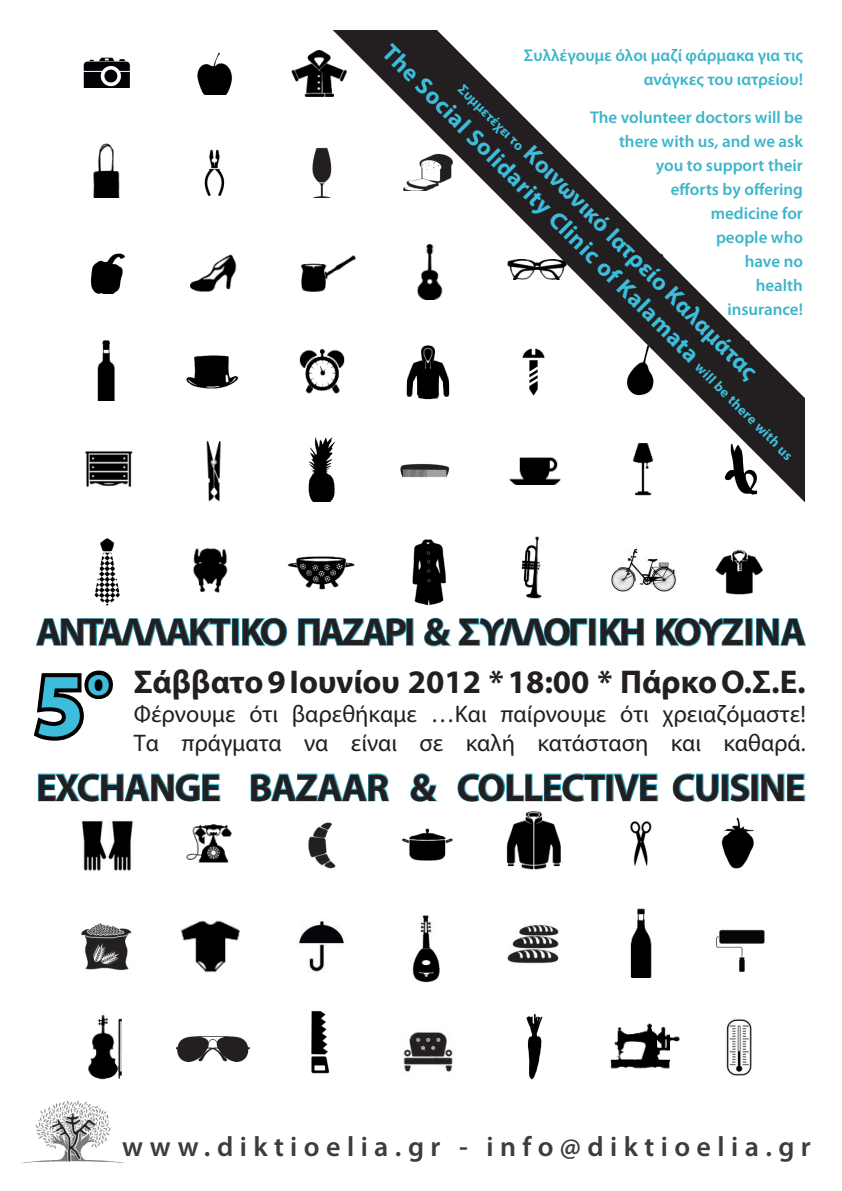
<style>
.page{position:relative;width:842px;height:1191px;background:#fff}
.page>*{position:absolute;margin:0;border:0;box-sizing:border-box;transform-origin:0 0}
.t1{font:700 90px "Myriad Pro";color:#3dbddb}
.t2{font:700 40px "Myriad Pro";color:#3dbddb}
.t3{font:700 39px "Myriad Pro";letter-spacing:-.075em;color:#231f20}
.t4{font:700 39px "Myriad Pro";letter-spacing:-.03em;color:#231f20}
.t5{font:700 33px "Myriad Pro";color:#231f20}
.t6{font:600 28px "Myriad Pro";letter-spacing:.23em;color:#3c3c3d}
.t7{font:24px "Myriad Pro";color:#231f20}
.t8{font:700 24px "Myriad Pro";color:#3dbddb}
.t9{font:600 17px "Myriad Pro";color:#3db5c9}
.s1{font-size:14px}
</style>
<div class="page">
<img style="left:402px;top:828px;width:51px;height:32px">
<img style="left:506px;top:811px;width:55px;height:59px">
<img style="left:185px;top:821px;width:47px;height:42px">
<img style="left:311px;top:1010px;width:19px;height:64px">
<img style="left:630px;top:821px;width:22px;height:45px">
<img style="left:298px;top:920px;width:46px;height:52px">
<img style="left:83px;top:57px;width:47px;height:30px">
<img style="left:197px;top:52px;width:36px;height:42px">
<img style="left:291px;top:66px;width:12px;height:16px">
<img style="left:521px;top:536px;width:21px;height:63px">
<img style="left:88px;top:1014px;width:34px;height:66px">
<img style="left:412px;top:539px;width:34px;height:65px">
<img style="left:81px;top:820px;width:52px;height:51px">
<img style="left:299px;top:352px;width:4px;height:16px">
<img style="left:403px;top:1032px;width:50px;height:40px">
<img style="left:93px;top:143px;width:27px;height:54px">
<img style="left:611px;top:548px;width:65px;height:44px">
<img style="left:630px;top:908px;width:22px;height:69px">
<img style="left:97px;top:340px;width:18px;height:60px">
<img style="left:507px;top:924px;width:52px;height:40px">
<img style="left:526px;top:1014px;width:17px;height:66px">
<img style="left:193px;top:548px;width:35px;height:45px">
<img style="left:94px;top:538px;width:26px;height:67px">
<img style="left:180px;top:920px;width:60px;height:53px">
<img style="left:186px;top:355px;width:53px;height:34px">
<img style="left:206px;top:441px;width:15px;height:60px">
<img style="left:412px;top:915px;width:28px;height:68px">
<img style="left:190px;top:254px;width:47px;height:38px">
<img style="left:301px;top:264px;width:2px;height:26px">
<img style="left:90px;top:253px;width:35px;height:40px">
<img style="left:610px;top:1023px;width:70px;height:46px">
<img style="left:177px;top:1036px;width:73px;height:25px">
<img style="left:81px;top:923px;width:51px;height:48px">
<img style="left:287px;top:556px;width:68px;height:34px">
<img style="left:85px;top:451px;width:48px;height:37px">
<img style="left:204px;top:149px;width:21px;height:47px">
<img style="left:308px;top:822px;width:28px;height:47px">
<img style="left:726px;top:1019px;width:26px;height:57px">
<img style="left:715px;top:549px;width:48px;height:46px">
<img style="left:716px;top:929px;width:49px;height:43px">
<img style="left:721px;top:817px;width:33px;height:52px">
<img style="left:22px;top:1100px;width:102px;height:64px">
<svg style="left:303px;top:30px;width:502px;height:473px"></svg>
<svg style="left:418px;top:30px;width:387px;height:393px"></svg>
<svg style="left:523px;top:47px;width:282px;height:246px"></svg>
<svg style="left:728px;top:302px;width:76px;height:15px"></svg>
<svg style="left:35px;top:618px;width:197px;height:29px"></svg>
<div style="left:232px;top:618px;width:7px;height:28px;border:2px solid #3dbddb"></div>
<svg style="left:241px;top:617px;width:47px;height:30px"></svg>
<svg style="left:297px;top:618px;width:110px;height:29px"></svg>
<div style="left:406px;top:618px;width:8px;height:28px;border:2px solid #3dbddb"></div>
<svg style="left:424px;top:617px;width:28px;height:30px"></svg>
<svg style="left:458px;top:617px;width:130px;height:30px"></svg>
<div style="left:589px;top:618px;width:7px;height:28px;border:2px solid #3dbddb"></div>
<svg style="left:599px;top:618px;width:46px;height:29px"></svg>
<svg style="left:656px;top:617px;width:88px;height:30px"></svg>
<div style="left:745px;top:618px;width:8px;height:28px;border:2px solid #3dbddb"></div>
<svg style="left:756px;top:618px;width:50px;height:29px"></svg>
<svg style="left:37px;top:773px;width:184px;height:29px"></svg>
<svg style="left:250px;top:773px;width:140px;height:29px"></svg>
<svg style="left:410px;top:773px;width:28px;height:29px"></svg>
<svg style="left:457px;top:773px;width:149px;height:29px"></svg>
<div style="left:606px;top:773px;width:8px;height:28px;border:2px solid #3dbedc"></div>
<svg style="left:613px;top:773px;width:46px;height:29px"></svg>
<svg style="left:672px;top:773px;width:47px;height:29px"></svg>
<div style="left:721px;top:773px;width:8px;height:28px;border:2px solid #3dbedc"></div>
<svg style="left:730px;top:773px;width:20px;height:29px"></svg>
<div style="left:751px;top:773px;width:8px;height:28px;border:2px solid #3dbedc"></div>
<svg style="left:761px;top:773px;width:45px;height:29px"></svg>
<svg style="left:33px;top:670px;width:80px;height:71px"></svg>
<p class="t8" style="left:398px;top:38px;width:576px;rotate:45deg">The Social Solidarity Clinic of Kalamata <span class="s1">will be there with us</span></p>
<p class="t9" style="left:524px;top:44px;width:281px">Συλλέγουμε όλοι μαζί φάρμακα για τις</p>
<p class="t9" style="left:644px;top:68px;width:161px">ανάγκες του ιατρείου!</p>
<p class="t9" style="left:590px;top:106px;width:214px">The volunteer doctors will be</p>
<p class="t9" style="left:619px;top:130px;width:185px">there with us, and we ask</p>
<p class="t9" style="left:656px;top:154px;width:149px">you to support their</p>
<p class="t9" style="left:671px;top:178px;width:134px">efforts by offering</p>
<p class="t9" style="left:711px;top:202px;width:94px">medicine for</p>
<p class="t9" style="left:716px;top:226px;width:88px">people who</p>
<p class="t9" style="left:745px;top:250px;width:60px">have no</p>
<p class="t9" style="left:756px;top:274px;width:49px">health</p>
<p class="t9" style="left:727px;top:298px;width:77px">insurance!</p>
<p class="t8" style="left:474px;top:73px;width:413px;rotate:45deg"><span class="s1">Συμμετέχει το</span> Κοινωνικό Ιατρείο Καλαμάτας</p>
<p class="t3" style="left:36px;top:607px;width:771px">ΑΝΤΑΛΛΑΚΤΙΚΟ ΠΑΖΑΡΙ &amp; ΣΥΛΛΟΓΙΚΗ ΚΟΥΖΙΝΑ</p>
<p class="t1" style="left:35px;top:646px;width:51px">5</p>
<p class="t5" style="left:134px;top:660px;width:673px">Σάββατο 9 Ιουνίου 2012 * 18:00 * Πάρκο Ο.Σ.Ε.</p>
<p class="t2" style="left:87px;top:655px;width:25px">ο</p>
<p class="t7" style="left:134px;top:699px;width:673px">Φέρνουμε ότι βαρεθήκαμε …Και παίρνουμε ότι χρειαζόμαστε!</p>
<p class="t7" style="left:134px;top:727px;width:673px">Τα πράγματα να είναι σε καλή κατάσταση και καθαρά.</p>
<p class="t4" style="left:36px;top:762px;width:771px">EXCHANGE BAZAAR &amp; COLLECTIVE CUISINE</p>
<p class="t6" style="left:122px;top:1128px;width:690px">www.diktioelia.gr - info@diktioelia.gr</p>
</div>
